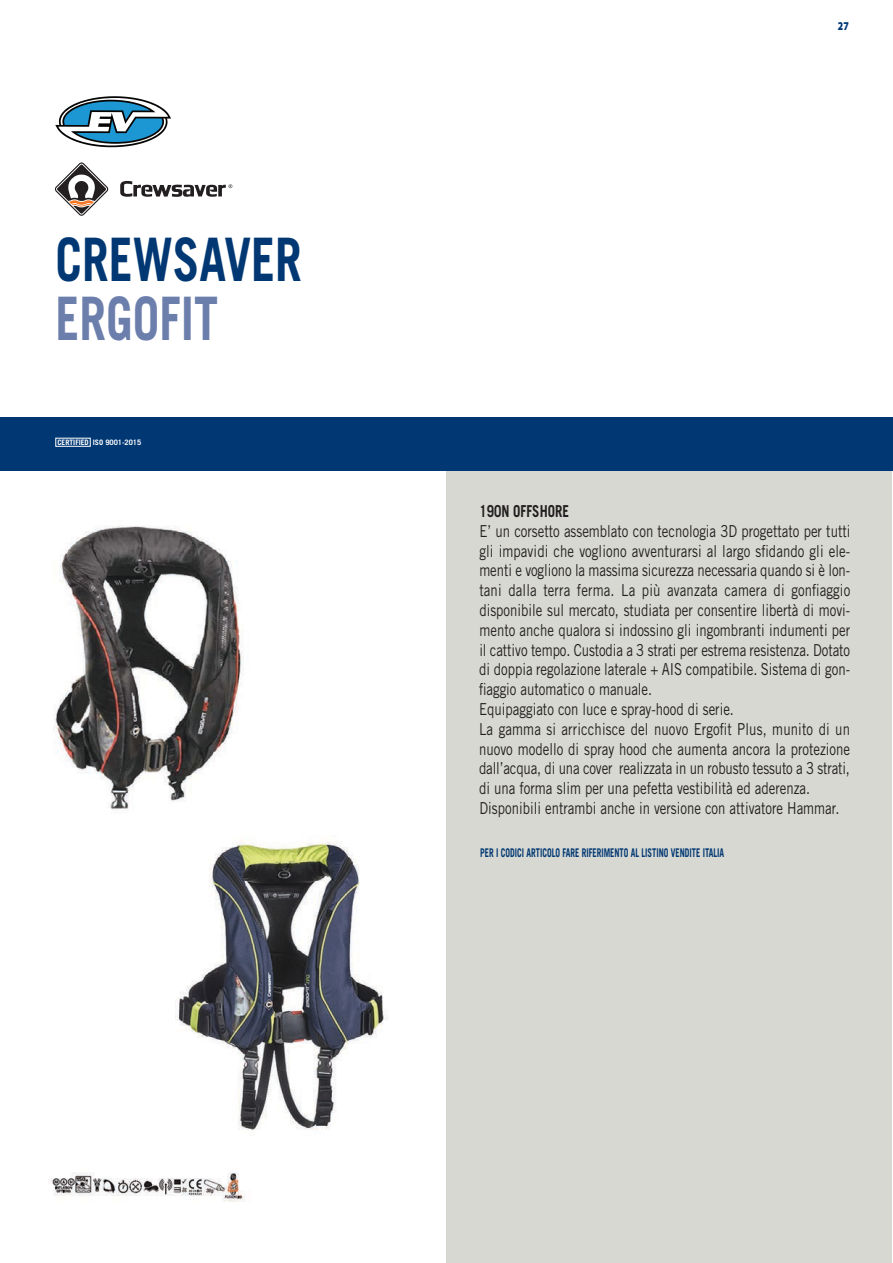
<style>
.page{position:relative;width:893px;height:1263px;background:#fff}
.page>*{position:absolute;margin:0;border:0;box-sizing:border-box;transform-origin:0 0}
.t1{font:700 60px "Trade Gothic LT Std";color:#013874;scale:.8 1}
.t2{font:700 60px "Trade Gothic LT Std";color:#6c7fac;scale:.8 1}
.t3{font:16.5px/19.8px "Trade Gothic LT Std";color:#231f20;scale:.8 1}
.t4{font:700 16.5px "Trade Gothic LT Std";color:#231f20;scale:.8 1}
.t5{font:700 12px "Trade Gothic LT Std";color:#013874;scale:.7 1}
.t6{font:900 12px "Myriad Pro";color:#013874;scale:.8 1}
.t7{font:700 7.5px "Trade Gothic LT Std";color:#fff}
</style>
<div class="page">
<img style="left:49px;top:1172px;width:196px;height:29px">
<img style="left:53px;top:526px;width:191px;height:284px">
<img style="left:175px;top:841px;width:212px;height:289px">
<div style="left:446px;top:444px;width:446px;height:819px;background:#d7d8d1"></div>
<svg style="left:55px;top:96px;width:116px;height:51px"></svg>
<svg style="left:55px;top:162px;width:53px;height:54px"></svg>
<svg style="left:120px;top:181px;width:112px;height:16px"></svg>
<div style="left:0;top:417px;width:893px;height:54px;background:#013874"></div>
<h1 class="t1" style="left:56px;top:223px;width:309px">CREWSAVER</h1>
<h1 class="t2" style="left:56px;top:282px;width:205px">ERGOFIT</h1>
<p class="t7" style="left:57px;top:438px;width:85px">CERTIFIED ISO 9001-2015</p>
<p class="t6" style="left:838px;top:18px;width:15px">27</p>
<p class="t4" style="left:479px;top:501px;width:113px">190N OFFSHORE</p>
<p class="t3" style="left:479px;top:521px;width:466px">E’ un corsetto assemblato con tecnologia 3D progettato per tutti gli impavidi che vogliono avventurarsi al largo sfidando gli ele&shy;menti e vogliono la massima sicurezza necessaria quando si è lon&shy;tani dalla terra ferma. La più avanzata camera di gonfiaggio disponibile sul mercato, studiata per consentire libertà di movi&shy;mento anche qualora si indossino gli ingombranti indumenti per il cattivo tempo. Custodia a 3 strati per estrema resistenza. Dotato di doppia regolazione laterale + AIS compatibile. Sistema di gon&shy;fiaggio automatico o manuale.<br>Equipaggiato con luce e spray-hood di serie.<br>La gamma si arricchisce del nuovo Ergofit Plus, munito di un nuovo modello di spray hood che aumenta ancora la protezione dall’acqua, di una cover realizzata in un robusto tessuto a 3 strati, di una forma slim per una pefetta vestibilità ed aderenza.<br>Disponibili entrambi anche in versione con attivatore Hammar.</p>
<p class="t5" style="left:480px;top:845px;width:350px">PER I CODICI ARTICOLO FARE RIFERIMENTO AL LISTINO VENDITE ITALIA</p>
</div>
